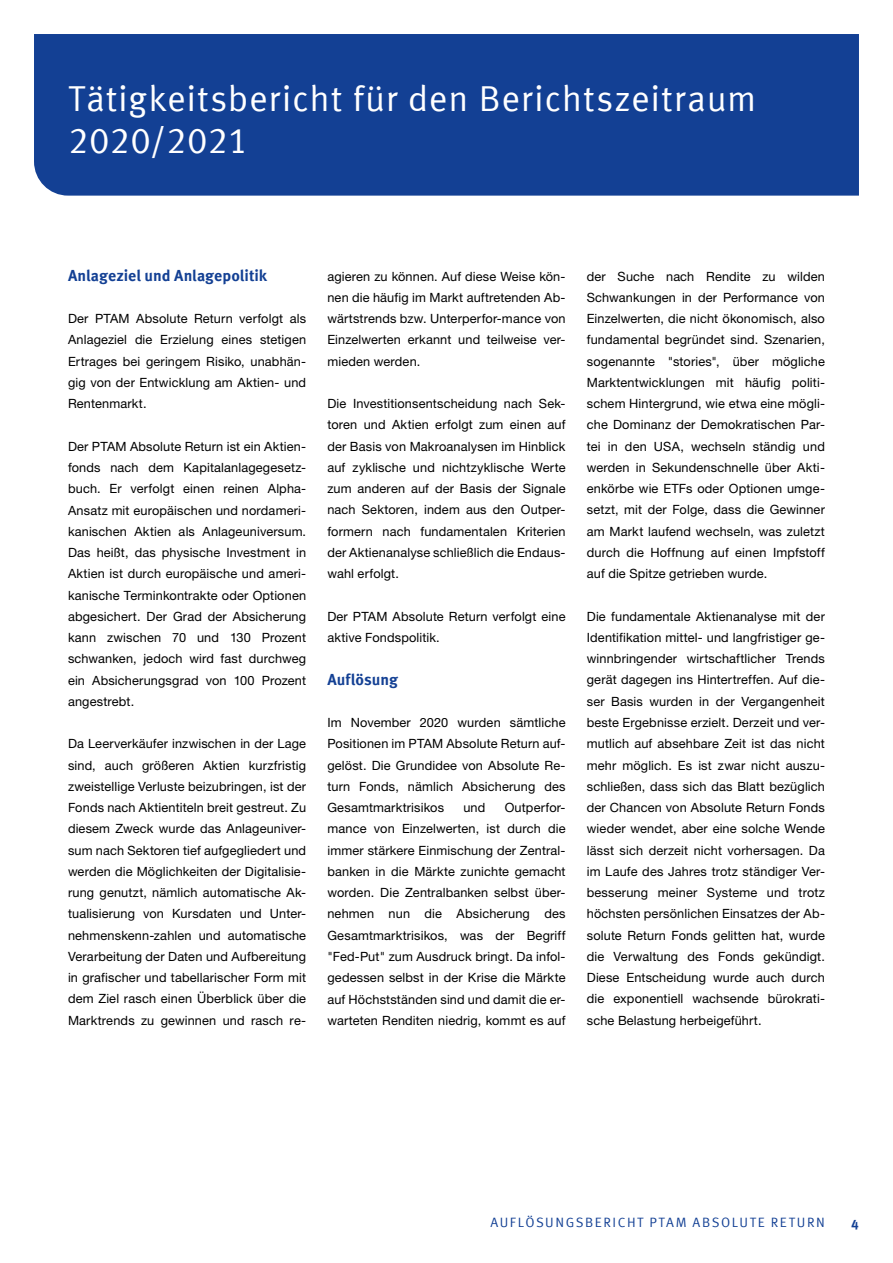
<style>
.page{position:relative;width:893px;height:1263px;background:#fff}
.page>*{position:absolute;margin:0;border:0;box-sizing:border-box;transform-origin:0 0}
.t1{font:36px/42.5px "Meta Offc Pro Norm";letter-spacing:.02em;color:#fff}
.t2{font:700 15.75px "Meta Offc Pro";color:#134094}
.t3{font:13.5px "Meta Offc Pro Norm";letter-spacing:.115em;color:#134094}
.t4{font:700 13.5px "Meta Offc Pro";color:#134094}
.t5{font:12.75px/21.3px "Helvetica Neue LTW1 G";letter-spacing:.01em;color:#000;text-align:justify}
</style>
<div class="page">
<div style="left:34px;top:34px;width:825px;height:162px;background:#134094"></div>
<h1 class="t1" style="left:68px;top:75px;width:690px">Tätigkeitsbericht für den Berichtszeitraum<br>2020/2021</h1>
<p class="t2" style="left:68px;top:263px;width:201px">Anlageziel und Anlagepolitik</p>
<p class="t5" style="left:68px;top:308px;width:240px">Der PTAM Absolute Return verfolgt als Anlageziel die Erzielung eines stetigen Ertrages bei geringem Risiko, unabhän&shy;gig von der Entwicklung am Aktien- und Rentenmarkt.</p>
<p class="t5" style="left:68px;top:435px;width:240px">Der PTAM Absolute Return ist ein Aktien&shy;fonds nach dem Kapitalanlagegesetz&shy;buch. Er verfolgt einen reinen Alpha-Ansatz mit europäischen und nordameri&shy;kanischen Aktien als Anlageuniversum.<br>Das heißt, das physische Investment in Aktien ist durch europäische und ameri&shy;kanische Terminkontrakte oder Optionen abgesichert. Der Grad der Absicherung kann zwischen 70 und 130 Prozent schwanken, jedoch wird fast durchweg ein Absicherungsgrad von 100 Prozent angestrebt.</p>
<p class="t5" style="left:68px;top:733px;width:240px">Da Leerverkäufer inzwischen in der Lage sind, auch größeren Aktien kurzfristig zweistellige Verluste beizubringen, ist der Fonds nach Aktientiteln breit gestreut. Zu diesem Zweck wurde das Anlageuniver&shy;sum nach Sektoren tief aufgegliedert und werden die Möglichkeiten der Digitalisie&shy;rung genutzt, nämlich automatische Ak&shy;tualisierung von Kursdaten und Unter&shy;nehmenskenn-zahlen und automatische Verarbeitung der Daten und Aufbereitung in grafischer und tabellarischer Form mit dem Ziel rasch einen Überblick über die Marktrends zu gewinnen und rasch re-</p>
<p class="t5" style="left:327px;top:265px;width:240px">agieren zu können. Auf diese Weise kön&shy;nen die häufig im Markt auftretenden Ab&shy;wärtstrends bzw. Unterperfor-mance von Einzelwerten erkannt und teilweise ver&shy;mieden werden.</p>
<p class="t5" style="left:327px;top:393px;width:240px">Die Investitionsentscheidung nach Sek&shy;toren und Aktien erfolgt zum einen auf der Basis von Makroanalysen im Hinblick auf zyklische und nichtzyklische Werte zum anderen auf der Basis der Signale nach Sektoren, indem aus den Outper&shy;formern nach fundamentalen Kriterien der Aktienanalyse schließlich die Endaus&shy;wahl erfolgt.</p>
<p class="t5" style="left:327px;top:605px;width:240px">Der PTAM Absolute Return verfolgt eine aktive Fondspolitik.</p>
<p class="t2" style="left:327px;top:667px;width:72px">Auflösung</p>
<p class="t5" style="left:327px;top:712px;width:240px">Im November 2020 wurden sämtliche Positionen im PTAM Absolute Return auf&shy;gelöst. Die Grundidee von Absolute Re&shy;turn Fonds, nämlich Absicherung des Gesamtmarktrisikos</p>
<p class="t5" style="left:327px;top:797px;width:240px;text-indent:177px">Outperfor&shy;mance von Einzelwerten, ist durch die immer stärkere Einmischung der Zentral&shy;banken in die Märkte zunichte gemacht worden. Die Zentralbanken selbst über&shy;nehmen nun die Absicherung des Gesamtmarktrisikos, was der Begriff "Fed-Put" zum Ausdruck bringt. Da infol&shy;gedessen selbst in der Krise die Märkte auf Höchstständen sind und damit die er&shy;warteten Renditen niedrig, kommt es auf</p>
<p class="t5" style="left:463px;top:797px;width:24px">und</p>
<p class="t5" style="left:587px;top:265px;width:240px">der Suche nach Rendite zu wilden Schwankungen in der Performance von Einzelwerten, die nicht ökonomisch, also fundamental begründet sind. Szenarien, sogenannte "stories", über mögliche Marktentwicklungen mit häufig politi&shy;schem Hintergrund, wie etwa eine mögli&shy;che Dominanz der Demokratischen Par&shy;tei in den USA, wechseln ständig und werden in Sekundenschnelle über Akti&shy;enkörbe wie ETFs oder Optionen umge&shy;setzt, mit der Folge, dass die Gewinner am Markt laufend wechseln, was zuletzt durch die Hoffnung auf einen Impfstoff auf die Spitze getrieben wurde.</p>
<p class="t5" style="left:587px;top:605px;width:240px">Die fundamentale Aktienanalyse mit der Identifikation mittel- und langfristiger ge&shy;winnbringender wirtschaftlicher Trends gerät dagegen ins Hintertreffen. Auf die&shy;ser Basis wurden in der Vergangenheit beste Ergebnisse erzielt. Derzeit und ver&shy;mutlich auf absehbare Zeit ist das nicht mehr möglich. Es ist zwar nicht auszu&shy;schließen, dass sich das Blatt bezüglich der Chancen von Absolute Return Fonds wieder wendet, aber eine solche Wende lässt sich derzeit nicht vorhersagen. Da im Laufe des Jahres trotz ständiger Ver&shy;besserung meiner Systeme und trotz höchsten persönlichen Einsatzes der Ab&shy;solute Return Fonds gelitten hat, wurde die Verwaltung des Fonds gekündigt.<br>Diese Entscheidung wurde auch durch die exponentiell wachsende bürokrati&shy;sche Belastung herbeigeführt.</p>
<p class="t3" style="left:490px;top:1211px;width:222px">AUFLÖSUNGSBERICHT PTAM Absolute</p>
<p class="t3" style="left:771px;top:1211px;width:19px">Return</p>
<p class="t4" style="left:851px;top:1214px;width:9px">4</p>
</div>
